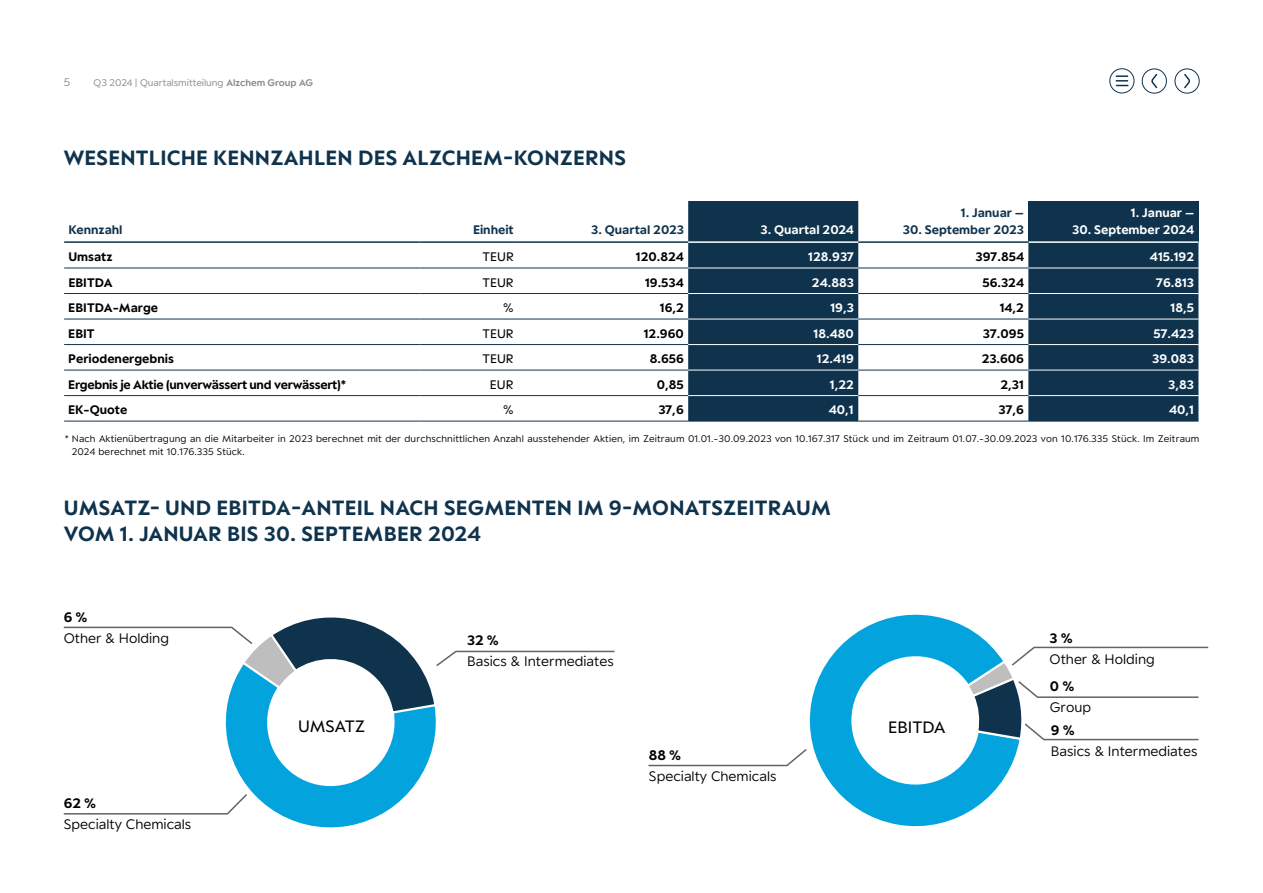
<style>
.page{position:relative;width:1263px;height:893px;background:#fff}
.page>*{position:absolute;margin:0;border:0;box-sizing:border-box;transform-origin:0 0}
.t1{font:700 22.5px/25.5px "ACT";letter-spacing:.01em;color:#0f334d}
.t2{font:18px "ACT";color:#000}
.t3{font:300 15px "ACT";color:#000}
.t4{font:700 15px "ACT";color:#000}
.t5{font:700 13.5px "ACT";color:#000}
.t6{font:700 13.5px "ACT";color:#fff}
.t7{font:700 13.5px "ACT";color:#0f334d}
.t8{font:700 13.5px "ACT";letter-spacing:-.02em;color:#000}
.t9{font:13.5px "ACT";color:#000}
.t10{font:300 12px "ACT";color:#878787}
.t11{font:300 10.5px/12.6px "ACT";letter-spacing:.01em;color:#000}
.t12{font:300 10.5px "ACT";color:#878787}
.s1{font-weight:600}
</style>
<div class="page">
<svg style="left:809px;top:614px;width:211px;height:213px"></svg>
<svg style="left:63px;top:617px;width:552px;height:211px"></svg>
<svg style="left:964px;top:646px;width:245px;height:95px"></svg>
<svg style="left:648px;top:749px;width:159px;height:18px"></svg>
<svg style="left:688px;top:201px;width:510px;height:220px;fill:#0f334d"></svg>
<div style="left:1028px;top:201px;width:170px;height:41px;background:#0f334d"></div>
<hr style="left:64px;top:241px;width:356px;height:2px;background:#0f334d">
<hr style="left:420px;top:241px;width:98px;height:2px;background:#0f334d">
<hr style="left:518px;top:241px;width:170px;height:2px;background:#0f334d">
<hr style="left:688px;top:241px;width:170px;height:2px;background:#fff">
<hr style="left:1028px;top:241px;width:170px;height:2px;background:#fff">
<hr style="left:64px;top:268px;width:356px;height:1px;background:#0f334d">
<hr style="left:420px;top:268px;width:98px;height:1px;background:#0f334d">
<hr style="left:518px;top:268px;width:170px;height:1px;background:#0f334d">
<hr style="left:64px;top:293px;width:356px;height:1px;background:#0f334d">
<hr style="left:420px;top:293px;width:98px;height:1px;background:#0f334d">
<hr style="left:518px;top:293px;width:170px;height:1px;background:#0f334d">
<hr style="left:64px;top:319px;width:356px;height:1px;background:#0f334d">
<hr style="left:420px;top:319px;width:98px;height:1px;background:#0f334d">
<hr style="left:518px;top:319px;width:170px;height:1px;background:#0f334d">
<hr style="left:64px;top:344px;width:356px;height:1px;background:#0f334d">
<hr style="left:420px;top:344px;width:98px;height:1px;background:#0f334d">
<hr style="left:518px;top:344px;width:170px;height:1px;background:#0f334d">
<hr style="left:64px;top:370px;width:356px;height:1px;background:#0f334d">
<hr style="left:420px;top:370px;width:98px;height:1px;background:#0f334d">
<hr style="left:518px;top:370px;width:170px;height:1px;background:#0f334d">
<hr style="left:64px;top:395px;width:356px;height:1px;background:#0f334d">
<hr style="left:420px;top:395px;width:98px;height:1px;background:#0f334d">
<hr style="left:518px;top:395px;width:170px;height:1px;background:#0f334d">
<hr style="left:64px;top:421px;width:356px;height:1px;background:#0f334d">
<hr style="left:420px;top:421px;width:98px;height:1px;background:#0f334d">
<hr style="left:518px;top:421px;width:170px;height:1px;background:#0f334d">
<hr style="left:688px;top:268px;width:170px;height:1px;background:#fff">
<hr style="left:1028px;top:268px;width:170px;height:1px;background:#fff">
<hr style="left:688px;top:293px;width:170px;height:1px;background:#fff">
<hr style="left:1028px;top:293px;width:170px;height:1px;background:#fff">
<hr style="left:688px;top:319px;width:170px;height:1px;background:#fff">
<hr style="left:1028px;top:319px;width:170px;height:1px;background:#fff">
<hr style="left:688px;top:344px;width:170px;height:1px;background:#fff">
<hr style="left:1028px;top:344px;width:170px;height:1px;background:#fff">
<hr style="left:688px;top:370px;width:170px;height:1px;background:#fff">
<hr style="left:1028px;top:370px;width:170px;height:1px;background:#fff">
<hr style="left:688px;top:395px;width:170px;height:1px;background:#fff">
<hr style="left:1028px;top:395px;width:170px;height:1px;background:#fff">
<hr style="left:688px;top:421px;width:170px;height:1px;background:#0f334d">
<hr style="left:1028px;top:421px;width:170px;height:1px;background:#0f334d">
<hr style="left:858px;top:421px;width:170px;height:1px;background:#0f334d">
<hr style="left:858px;top:241px;width:170px;height:2px;background:#0f334d">
<hr style="left:858px;top:319px;width:170px;height:1px;background:#0f334d">
<hr style="left:858px;top:344px;width:170px;height:1px;background:#0f334d">
<hr style="left:858px;top:370px;width:170px;height:1px;background:#0f334d">
<hr style="left:858px;top:395px;width:170px;height:1px;background:#0f334d">
<hr style="left:858px;top:268px;width:170px;height:1px;background:#0f334d">
<hr style="left:858px;top:293px;width:170px;height:1px;background:#0f334d">
<svg style="left:1110px;top:69px;width:24px;height:24px"></svg>
<div style="left:1110px;top:69px;width:24px;height:24px;border:1px solid #0f334d;border-radius:50%"></div>
<svg style="left:1116px;top:75px;width:12px;height:11px"></svg>
<div style="left:1175px;top:69px;width:24px;height:24px;border:1px solid #0f334d;border-radius:50%"></div>
<svg style="left:1184px;top:73px;width:5px;height:16px"></svg>
<div style="left:1142px;top:69px;width:24px;height:24px;border:1px solid #0f334d;border-radius:50%"></div>
<svg style="left:1152px;top:73px;width:6px;height:16px"></svg>
<p class="t10" style="left:64px;top:73px;width:8px">5</p>
<p class="t12" style="left:94px;top:74px;width:221px">Q3 2024 | Quartalsmitteilung <span class="s1">Alzchem Group AG</span></p>
<h1 class="t1" style="left:64px;top:144px;width:564px">WESENTLICHE KENNZAHLEN DES ALZCHEM-KONZERNS</h1>
<p class="t7" style="left:68px;top:219px;width:56px">Kennzahl</p>
<p class="t7" style="left:473px;top:219px;width:42px">Einheit</p>
<p class="t7" style="left:591px;top:219px;width:94px">3. Quartal 2023</p>
<p class="t6" style="left:760px;top:219px;width:95px">3. Quartal 2024</p>
<p class="t7" style="left:961px;top:202px;width:65px">1. Januar –</p>
<p class="t7" style="left:903px;top:219px;width:123px">30. September 2023</p>
<p class="t6" style="left:1131px;top:202px;width:65px">1. Januar –</p>
<p class="t6" style="left:1072px;top:219px;width:123px">30. September 2024</p>
<p class="t5" style="left:68px;top:246px;width:46px">Umsatz</p>
<p class="t9" style="left:483px;top:247px;width:33px">TEUR</p>
<p class="t5" style="left:636px;top:246px;width:50px">120.824</p>
<p class="t6" style="left:808px;top:246px;width:47px">128.937</p>
<p class="t5" style="left:975px;top:246px;width:50px">397.854</p>
<p class="t6" style="left:1150px;top:246px;width:46px">415.192</p>
<p class="t5" style="left:68px;top:272px;width:46px">EBITDA</p>
<p class="t9" style="left:482px;top:272px;width:33px">TEUR</p>
<p class="t5" style="left:645px;top:272px;width:40px">19.534</p>
<p class="t6" style="left:812px;top:272px;width:44px">24.883</p>
<p class="t5" style="left:982px;top:272px;width:43px">56.324</p>
<p class="t6" style="left:1156px;top:272px;width:39px">76.813</p>
<p class="t5" style="left:68px;top:297px;width:91px">EBITDA-Marge</p>
<p class="t9" style="left:503px;top:298px;width:12px">%</p>
<p class="t5" style="left:660px;top:297px;width:26px">16,2</p>
<p class="t6" style="left:830px;top:297px;width:25px">19,3</p>
<p class="t5" style="left:1000px;top:297px;width:26px">14,2</p>
<p class="t6" style="left:1170px;top:297px;width:25px">18,5</p>
<p class="t5" style="left:68px;top:323px;width:28px">EBIT</p>
<p class="t9" style="left:482px;top:323px;width:33px">TEUR</p>
<p class="t5" style="left:644px;top:323px;width:42px">12.960</p>
<p class="t6" style="left:814px;top:323px;width:42px">18.480</p>
<p class="t5" style="left:983px;top:323px;width:43px">37.095</p>
<p class="t6" style="left:1153px;top:323px;width:42px">57.423</p>
<p class="t5" style="left:68px;top:348px;width:107px">Periodenergebnis</p>
<p class="t9" style="left:482px;top:349px;width:33px">TEUR</p>
<p class="t5" style="left:650px;top:348px;width:36px">8.656</p>
<p class="t6" style="left:817px;top:348px;width:38px">12.419</p>
<p class="t5" style="left:982px;top:348px;width:44px">23.606</p>
<p class="t6" style="left:1152px;top:348px;width:43px">39.083</p>
<p class="t8" style="left:68px;top:374px;width:279px">Ergebnis je Aktie (unverwässert und verwässert)*</p>
<p class="t9" style="left:490px;top:374px;width:25px">EUR</p>
<p class="t5" style="left:657px;top:374px;width:29px">0,85</p>
<p class="t6" style="left:830px;top:374px;width:26px">1,22</p>
<p class="t5" style="left:1000px;top:374px;width:25px">2,31</p>
<p class="t6" style="left:1168px;top:374px;width:27px">3,83</p>
<p class="t5" style="left:68px;top:399px;width:61px">EK-Quote</p>
<p class="t9" style="left:503px;top:400px;width:12px">%</p>
<p class="t5" style="left:658px;top:399px;width:27px">37,6</p>
<p class="t6" style="left:829px;top:399px;width:26px">40,1</p>
<p class="t5" style="left:998px;top:399px;width:27px">37,6</p>
<p class="t6" style="left:1169px;top:399px;width:26px">40,1</p>
<p class="t11" style="left:72px;top:432px;width:1129px;text-indent:-7px">* Nach Aktienübertragung an die Mitarbeiter in 2023 berechnet mit der durchschnittlichen Anzahl ausstehender Aktien, im Zeitraum 01.01.-30.09.2023 von 10.167.317 Stück und im Zeitraum 01.07.-30.09.2023 von 10.176.335 Stück. Im Zeitraum<br>2024 berechnet mit 10.176.335 Stück.</p>
<h1 class="t1" style="left:64px;top:494px;width:769px">UMSATZ- UND EBITDA-ANTEIL NACH SEGMENTEN IM 9-MONATSZEITRAUM<br>VOM 1. JANUAR BIS 30. SEPTEMBER 2024</h1>
<h3 class="t4" style="left:64px;top:606px;width:25px">6 %</h3>
<h3 class="t3" style="left:64px;top:627px;width:107px">Other &amp; Holding</h3>
<h3 class="t4" style="left:1049px;top:626px;width:25px">3 %</h3>
<h3 class="t3" style="left:1049px;top:648px;width:107px">Other &amp; Holding</h3>
<h3 class="t4" style="left:467px;top:628px;width:33px">32 %</h3>
<h3 class="t3" style="left:467px;top:649px;width:148px">Basics &amp; Intermediates</h3>
<h3 class="t4" style="left:64px;top:791px;width:34px">62 %</h3>
<h3 class="t3" style="left:64px;top:812px;width:129px">Specialty Chemicals</h3>
<h2 class="t2" style="left:298px;top:713px;width:69px">UMSATZ</h2>
<h2 class="t2" style="left:888px;top:713px;width:59px">EBITDA</h2>
<h3 class="t4" style="left:649px;top:743px;width:34px">88 %</h3>
<h3 class="t3" style="left:649px;top:765px;width:129px">Specialty Chemicals</h3>
<h3 class="t4" style="left:1050px;top:675px;width:26px">0 %</h3>
<h3 class="t3" style="left:1050px;top:696px;width:43px">Group</h3>
<h3 class="t4" style="left:1051px;top:718px;width:25px">9 %</h3>
<h3 class="t3" style="left:1051px;top:739px;width:148px">Basics &amp; Intermediates</h3>
</div>
